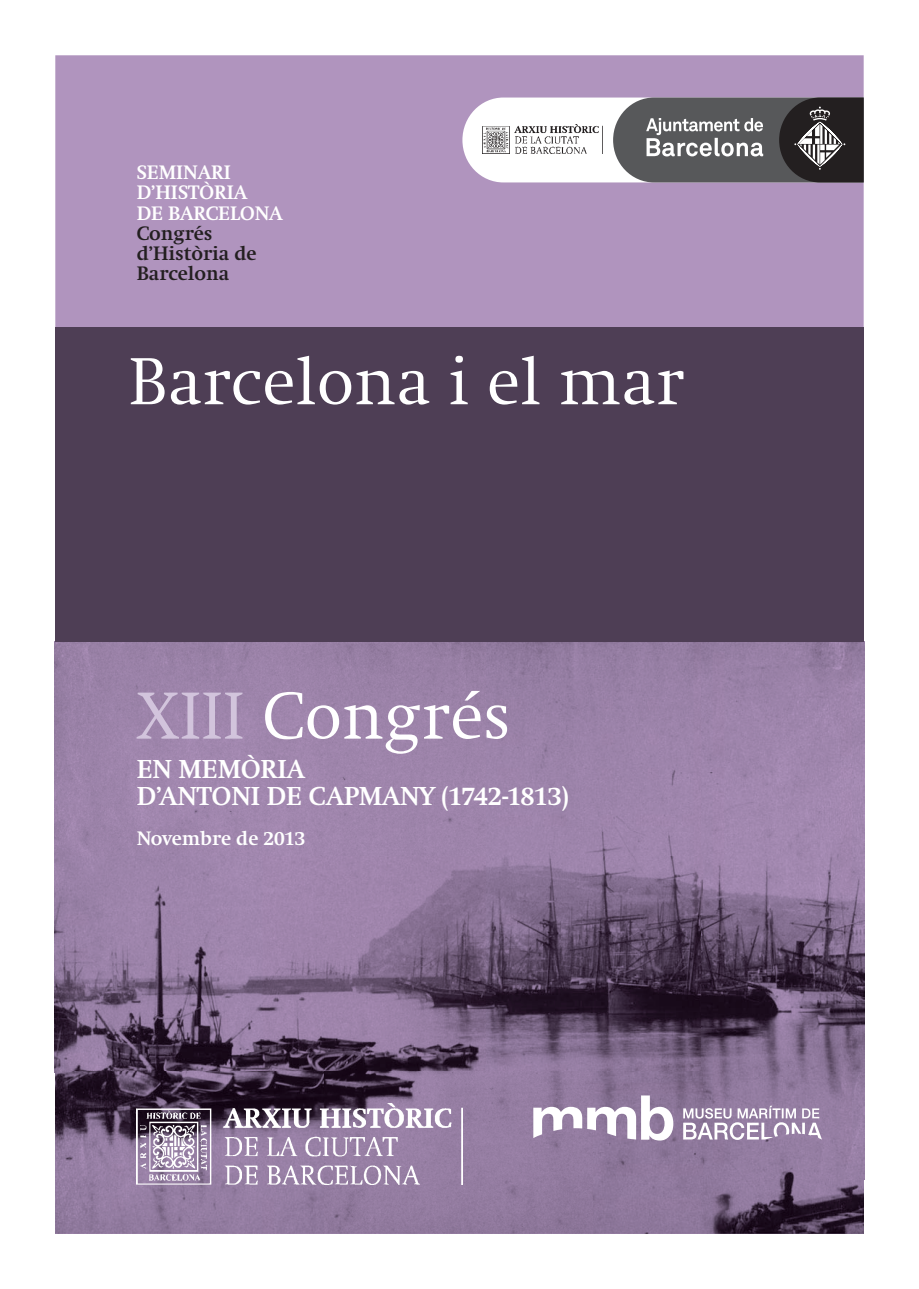
<style>
.page{position:relative;width:919px;height:1289px;background:#fff}
.page>*{position:absolute;margin:0;border:0;box-sizing:border-box;transform-origin:0 0}
.t1{font:300 69px "Swift";color:#fff}
.t2{font:700 27px/27px "Swift";color:#fff}
.t3{font:700 20.25px/20.2px "Swift";color:#fff}
.t4{font:700 20.25px/20.2px "Swift";color:#231f20}
.s1{color:#d2c4dc}
</style>
<div class="page">
<div style="left:55px;top:55px;width:808px;height:272px;background:#b094be"></div>
<img style="left:55px;top:641px;width:809px;height:592px">
<div style="left:55px;top:327px;width:808px;height:315px;background:#4e3e55"></div>
<img style="left:136px;top:1103px;width:326px;height:81px">
<svg style="left:462px;top:97px;width:401px;height:85px"></svg>
<svg style="left:533px;top:1095px;width:288px;height:45px"></svg>
<img style="left:482px;top:124px;width:120px;height:30px">
<p class="t3" style="left:137px;top:162px;width:147px">SEMINARI<br>D’HISTÒRIA<br>DE BARCELONA</p>
<p class="t4" style="left:137px;top:223px;width:121px">Congrés d’Història de<br>Barcelona</p>
<h1 class="t1" style="left:129px;top:344px;width:557px">Barcelona i el mar</h1>
<h1 class="t1" style="left:136px;top:679px;width:376px"><span class="s1">XIII</span> Congrés</h1>
<h2 class="t2" style="left:137px;top:756px;width:433px">EN MEMÒRIA<br>D’ANTONI DE CAPMANY (1742-1813)</h2>
<p class="t3" style="left:137px;top:829px;width:170px">Novembre de 2013</p>
</div>
